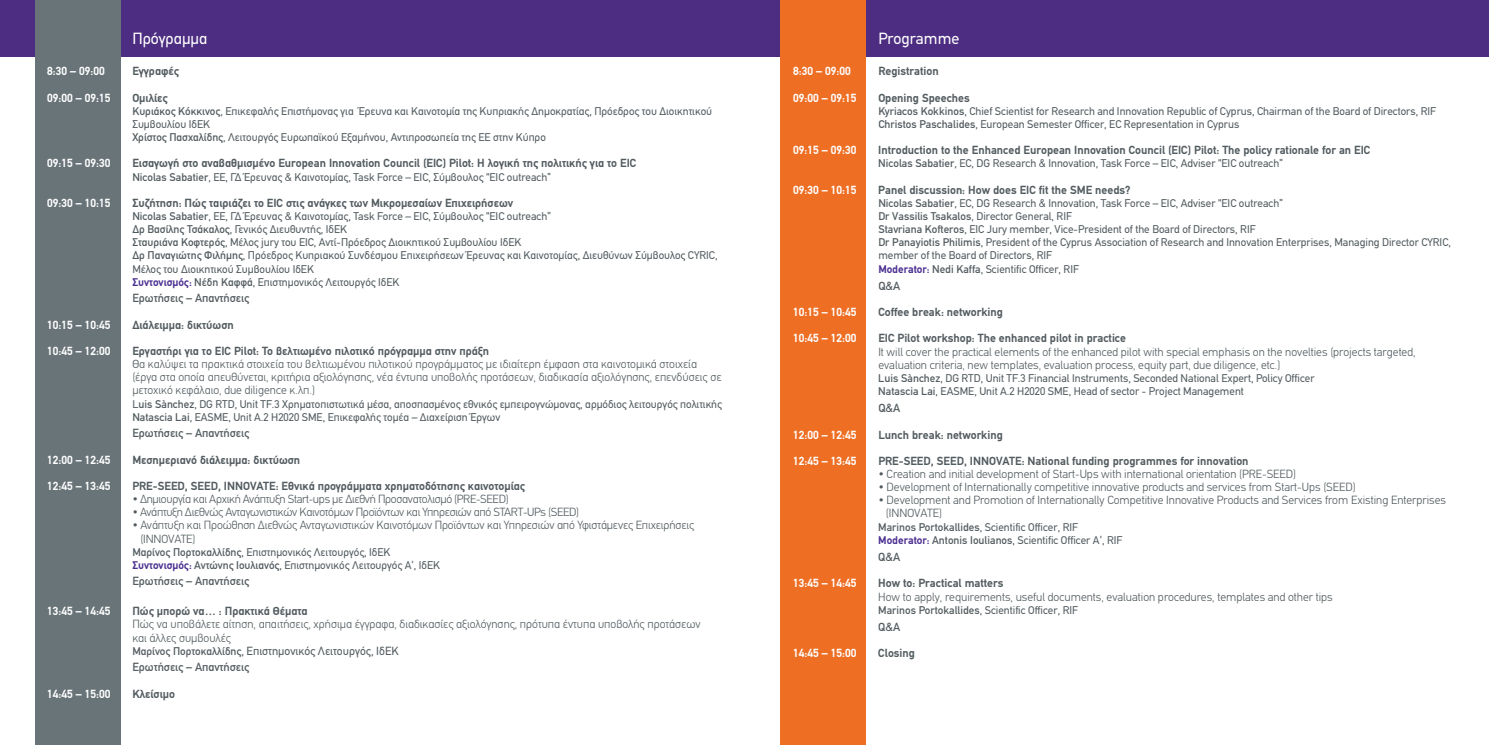
<style>
.page{position:relative;width:1489px;height:745px;background:#fff}
.page>*{position:absolute;margin:0;border:0;box-sizing:border-box;transform-origin:0 0}
.t1{font:16.25px "PF Din Text";color:#fff}
.t2{font:300 11.88px/13.1px "PF Din Text";color:#525b5f}
.t3{font:700 11.88px "PF Din Text";color:#525b5f}
.t4{font:700 11.88px "PF Din Text";color:#fff}
.t5{font:300 11.88px "PF Din Text";letter-spacing:-.025em;color:#525b5f}
.t6{font:500 11.88px "PF Din Text";color:#525b5f}
.t7{font:11.25px/13.1px "PF Din Text";color:#525b5f}
.s1{font-weight:500}
.s2{font-weight:700;color:#4c3091}
.s3{font-weight:500;font-size:11.25px}
.s4{font-weight:400}
</style>
<div class="page">
<div style="left:0;top:0;width:1488px;height:56px;background:#4d2d81"></div>
<div style="left:35px;top:0;width:85px;height:744px;background:#697478"></div>
<div style="left:780px;top:0;width:85px;height:744px;background:#ee6e23"></div>
<h1 class="t1" style="left:132px;top:29px;width:76px">Πρόγραμμα</h1>
<h1 class="t1" style="left:878px;top:29px;width:83px">Programme</h1>
<p class="t4" style="left:47px;top:64px;width:59px">8:30 – 09:00</p>
<p class="t3" style="left:132px;top:64px;width:48px">Εγγραφές</p>
<p class="t4" style="left:47px;top:91px;width:65px">09:00 – 09:15</p>
<p class="t3" style="left:132px;top:91px;width:37px">Ομιλίες</p>
<p class="t7" style="left:132px;top:104px;width:581px"><span class="s1">Κυριάκος Κόκκινος</span>, Επικεφαλής Επιστήμονας για Έρευνα και Καινοτομία της Κυπριακής Δημοκρατίας, Πρόεδρος του Διοικητικού<br>Συμβουλίου ΙδΕΚ<br><span class="s1">Χρίστος Πασχαλίδης</span>, Λειτουργός Ευρωπαϊκού Εξαμήνου, Αντιπροσωπεία της ΕΕ στην Κύπρο</p>
<p class="t4" style="left:47px;top:156px;width:65px">09:15 – 09:30</p>
<p class="t3" style="left:132px;top:156px;width:505px">Εισαγωγή στο αναβαθμισμένο European Innovation Council (EIC) Pilot: Η λογική της πολιτικής για το EIC</p>
<p class="t7" style="left:132px;top:170px;width:420px"><span class="s1">Nicolas Sabatier</span>, EE, ΓΔ Έρευνας &amp; Καινοτομίας, Task Force – EIC, Σύμβουλος “EIC outreach”</p>
<p class="t4" style="left:47px;top:196px;width:65px">09:30 – 10:15</p>
<p class="t3" style="left:132px;top:196px;width:382px">Συζήτηση: Πώς ταιριάζει το EIC στις ανάγκες των Μικρομεσαίων Επιχειρήσεων</p>
<p class="t7" style="left:132px;top:209px;width:586px"><span class="s1">Nicolas Sabatier</span>, EE, ΓΔ Έρευνας &amp; Καινοτομίας, Task Force – EIC, Σύμβουλος “EIC outreach”<br><span class="s1">Δρ Βασίλης Τσάκαλος</span>, Γενικός Διευθυντής, ΙδΕΚ<br><span class="s1">Σταυριάνα Κοφτερός</span>, Μέλος jury του EIC, Αντί-Πρόεδρος Διοικητικού Συμβουλίου ΙδΕΚ<br><span class="s1">Δρ Παναγιώτης Φιλήμης</span>, Πρόεδρος Κυπριακού Συνδέσμου Επιχειρήσεων Έρευνας και Καινοτομίας, Διευθύνων Σύμβουλος CYRIC, Mέλος του Διοικητικού Συμβουλίου ΙδΕΚ<br><span class="s2">Συντονισμός:</span> <span class="s1">Νέδη Καφφά</span>, Επιστημονικός Λειτουργός ΙδΕΚ</p>
<p class="t6" style="left:132px;top:291px;width:118px">Ερωτήσεις – Απαντήσεις</p>
<p class="t4" style="left:47px;top:317px;width:65px">10:15 – 10:45</p>
<p class="t3" style="left:132px;top:317px;width:103px">Διάλειμμα: δικτύωση</p>
<p class="t4" style="left:47px;top:344px;width:65px">10:45 – 12:00</p>
<p class="t3" style="left:132px;top:344px;width:358px">Εργαστήρι για το EIC Pilot: Το βελτιωμένο πιλοτικό πρόγραμμα στην πράξη</p>
<p class="t2" style="left:132px;top:357px;width:590px">Θα καλύψει τα πρακτικά στοιχεία του βελτιωμένου πιλοτικού προγράμματος με ιδιαίτερη έμφαση στα καινοτομικά στοιχεία (έργα στα οποία απευθύνεται, κριτήρια αξιολόγησης, νέα έντυπα υποβολής προτάσεων, διαδικασία αξιολόγησης, επενδύσεις σε μετοχικό κεφάλαιο, due diligence κ.λπ.)</p>
<p class="t7" style="left:132px;top:397px;width:591px">L<span class="s1">uis Sànchez</span>, DG RTD, Unit TF.3 Χρηματοπιστωτικά μέσα, αποσπασμένος εθνικός εμπειρογνώμονας, αρμόδιος λειτουργός πολιτικής<br><span class="s1">Natascia Lai</span>, EASME, Unit A.2 H2020 SME, Επικεφαλής τομέα – Διαχείριση Έργων</p>
<p class="t6" style="left:132px;top:426px;width:118px">Ερωτήσεις – Απαντήσεις</p>
<p class="t4" style="left:47px;top:452px;width:65px">12:00 – 12:45</p>
<p class="t3" style="left:132px;top:452px;width:169px">Μεσημεριανό διάλειμμα: δικτύωση</p>
<p class="t4" style="left:47px;top:478px;width:65px">12:45 – 13:45</p>
<p class="t3" style="left:132px;top:478px;width:394px">PRE-SEED, SEED, INNOVATE: Εθνικά προγράμματα χρηματοδότησης καινοτομίας</p>
<p class="t5" style="left:132px;top:491px;width:377px">• Δημιουργία και Αρχική Ανάπτυξη Start-ups με Διεθνή Προσανατολισμό (PRE-SEED)</p>
<p class="t5" style="left:132px;top:505px;width:448px">• Ανάπτυξη Διεθνώς Ανταγωνιστικών Καινοτόμων Προϊόντων και Υπηρεσιών από START-UPs (SEED)</p>
<p class="t2" style="left:140px;top:518px;width:555px;text-indent:-8px">• Ανάπτυξη και Προώθηση Διεθνώς Ανταγωνιστικών Καινοτόμων Προϊόντων και Υπηρεσιών από Υφιστάμενες Επιχειρήσεις (INNOVATE)</p>
<p class="t7" style="left:132px;top:545px;width:309px"><span class="s1">Μαρίνος Πορτοκαλλίδης</span>, Επιστημονικός Λειτουργός, ΙδΕΚ<br><span class="s2">Συντονισμός:</span> <span class="s1">Αντώνης Ιουλιανός</span>, Επιστημονικός Λειτουργός Α’, ΙδΕΚ</p>
<p class="t6" style="left:132px;top:574px;width:118px">Ερωτήσεις – Απαντήσεις</p>
<p class="t4" style="left:47px;top:604px;width:65px">13:45 – 14:45</p>
<p class="t3" style="left:132px;top:604px;width:177px">Πώς μπορώ να… : Πρακτικά Θέματα</p>
<p class="t2" style="left:132px;top:617px;width:570px">Πώς να υποβάλετε αίτηση, απαιτήσεις, χρήσιμα έγγραφα, διαδικασίες αξιολόγησης, πρότυπα έντυπα υποβολής προτάσεων και άλλες συμβουλές<br><span class="s3">Μαρίνος Πορτοκαλλίδης</span><span class="s4">, Επιστημονικός Λειτουργός, ΙδΕΚ</span></p>
<p class="t6" style="left:132px;top:660px;width:118px">Ερωτήσεις – Απαντήσεις</p>
<p class="t4" style="left:47px;top:686px;width:65px">14:45 – 15:00</p>
<p class="t3" style="left:132px;top:686px;width:44px">Κλείσιμο</p>
<p class="t4" style="left:793px;top:64px;width:59px">8:30 – 09:00</p>
<p class="t3" style="left:878px;top:64px;width:62px">Registration</p>
<p class="t4" style="left:793px;top:91px;width:65px">09:00 – 09:15</p>
<p class="t3" style="left:878px;top:91px;width:93px">Opening Speeches</p>
<p class="t7" style="left:878px;top:104px;width:559px"><span class="s1">Kyriacos Kokkinos</span>, Chief Scientist for Research and Innovation Republic of Cyprus, Chairman of the Board of Directors, RIF<br><span class="s1">Christos Paschalides</span>, European Semester Officer, EC Representation in Cyprus</p>
<p class="t4" style="left:793px;top:143px;width:65px">09:15 – 09:30</p>
<p class="t3" style="left:878px;top:143px;width:493px">Introduction to the Enhanced European Innovation Council (EIC) Pilot: The policy rationale for an EIC</p>
<p class="t7" style="left:878px;top:157px;width:406px"><span class="s1">Nicolas Sabatier</span>, EC, DG Research &amp; Innovation, Task Force – EIC, Adviser “EIC outreach”</p>
<p class="t4" style="left:793px;top:183px;width:65px">09:30 – 10:15</p>
<p class="t3" style="left:878px;top:183px;width:254px">Panel discussion: How does EIC fit the SME needs?</p>
<p class="t7" style="left:878px;top:196px;width:574px"><span class="s1">Nicolas Sabatier</span>, EC, DG Research &amp; Innovation, Task Force – EIC, Adviser “EIC outreach”<br><span class="s1">Dr Vassilis Tsakalos</span>, Director General, RIF<br><span class="s1">Stavriana Kofteros</span>, EIC Jury member, Vice-President of the Board of Directors, RIF<br><span class="s1">Dr Panayiotis Philimis</span>, President of the Cyprus Association of Research and Innovation Enterprises, Managing Director CYRIC, member of the Board of Directors, RIF<br><span class="s2">Moderator:</span> <span class="s1">Nedi Kaffa</span>, Scientific Officer, RIF</p>
<p class="t6" style="left:878px;top:279px;width:23px">Q&amp;A</p>
<p class="t4" style="left:793px;top:305px;width:65px">10:15 – 10:45</p>
<p class="t3" style="left:878px;top:305px;width:126px">Coffee break: networking</p>
<p class="t4" style="left:793px;top:331px;width:65px">10:45 – 12:00</p>
<p class="t3" style="left:878px;top:331px;width:249px">EIC Pilot workshop: The enhanced pilot in practice</p>
<p class="t2" style="left:878px;top:345px;width:538px">It will cover the practical elements of the enhanced pilot with special emphasis on the novelties (projects targeted, evaluation criteria, new templates, evaluation process, equity part, due diligence, etc.)</p>
<p class="t7" style="left:878px;top:371px;width:438px"><span class="s1">Luis Sànchez</span>, DG RTD, Unit TF.3 Financial Instruments, Seconded National Expert, Policy Officer<br><span class="s1">Natascia Lai</span>, EASME, Unit A.2 H2020 SME, Head of sector - Project Management</p>
<p class="t6" style="left:878px;top:401px;width:23px">Q&amp;A</p>
<p class="t4" style="left:793px;top:427px;width:65px">12:00 – 12:45</p>
<p class="t3" style="left:878px;top:427px;width:126px">Lunch break: networking</p>
<p class="t4" style="left:793px;top:453px;width:65px">12:45 – 13:45</p>
<p class="t3" style="left:878px;top:453px;width:372px">PRE-SEED, SEED, INNOVATE: National funding programmes for innovation</p>
<p class="t2" style="left:878px;top:467px;width:419px">• Creation and initial development of Start-Ups with international orientation (PRE-SEED)</p>
<p class="t2" style="left:878px;top:480px;width:479px">• Development of Internationally competitive innovative products and services from Start-Ups (SEED)</p>
<p class="t2" style="left:885px;top:493px;width:561px;text-indent:-8px">• Development and Promotion of Internationally Competitive Innovative Products and Services from Existing Enterprises (INNOVATE)</p>
<p class="t7" style="left:878px;top:520px;width:245px"><span class="s1">Marinos Portokallides</span>, Scientific Officer, RIF<br><span class="s2">Moderator:</span> <span class="s1">Antonis Ioulianos</span>, Scientific Officer A’, RIF</p>
<p class="t6" style="left:878px;top:550px;width:23px">Q&amp;A</p>
<p class="t4" style="left:793px;top:576px;width:65px">13:45 – 14:45</p>
<p class="t3" style="left:878px;top:576px;width:127px">How to: Practical matters</p>
<p class="t2" style="left:878px;top:589px;width:456px">How to apply, requirements, useful documents, evaluation procedures, templates and other tips</p>
<p class="t7" style="left:878px;top:603px;width:201px"><span class="s1">Marinos Portokallides</span>, Scientific Officer, RIF</p>
<p class="t6" style="left:878px;top:619px;width:23px">Q&amp;A</p>
<p class="t4" style="left:793px;top:645px;width:65px">14:45 – 15:00</p>
<p class="t3" style="left:878px;top:645px;width:38px">Closing</p>
</div>
